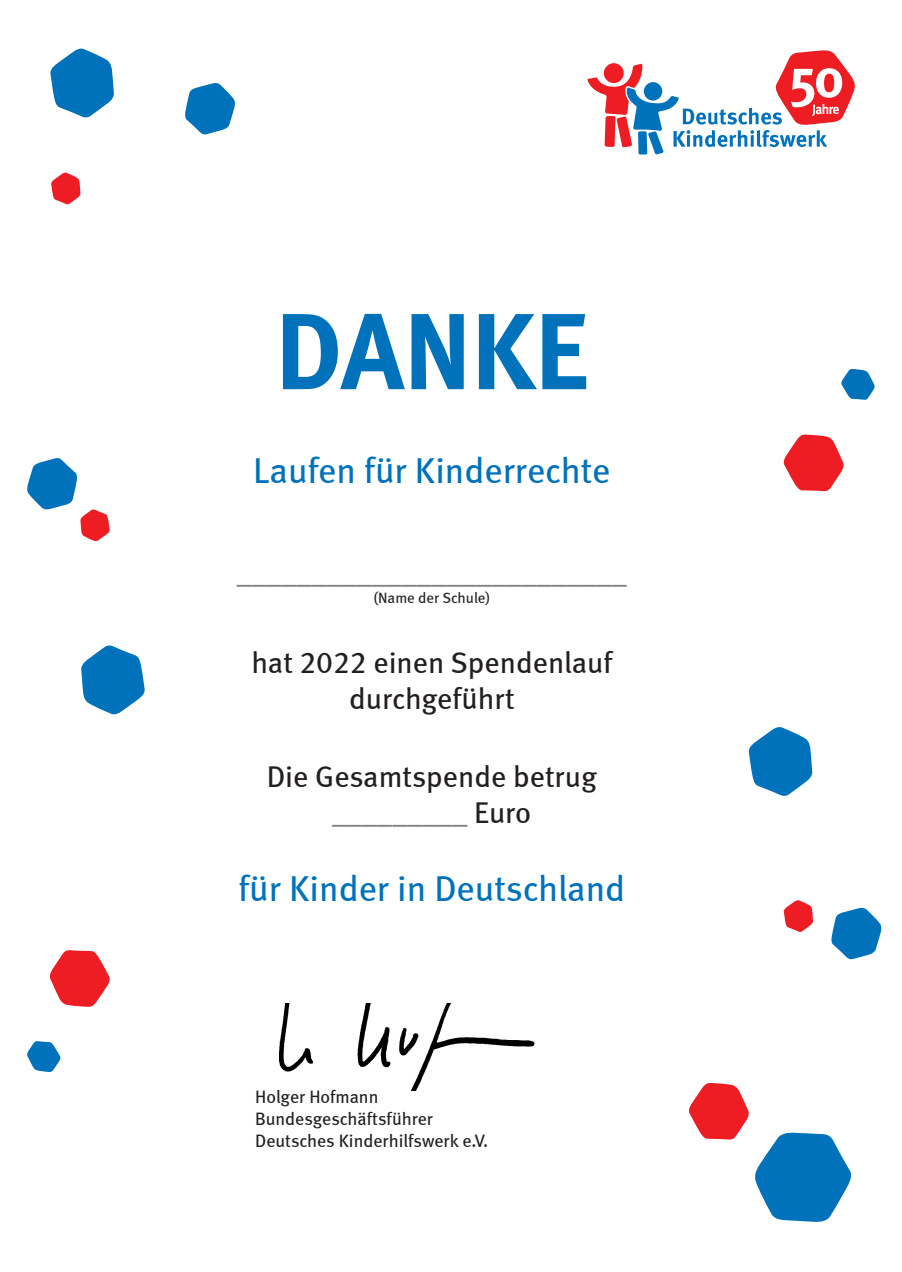
<style>
.page{position:relative;width:902px;height:1272px;background:#fff}
.page>*{position:absolute;margin:0;border:0;box-sizing:border-box;transform-origin:0 0}
.t1{font:108px "Meta Bold LF";color:#0072bc}
.t2{font:36px "Meta Book LF";color:#0072bc}
.t3{font:30px/36px "Meta Book LF";color:#231f20;text-align:center}
.t4{font:30px "Meta Book LF";color:#808285}
.t5{font:18px/21.6px "Meta Book LF";color:#231f20}
.t6{font:15px "Meta Book LF";color:#231f20}
.s1{color:#808285}
</style>
<div class="page">
<img style="left:279px;top:1003px;width:256px;height:87px">
<svg style="left:587px;top:50px;width:268px;height:104px"></svg>
<svg style="left:50px;top:48px;width:64px;height:70px"></svg>
<svg style="left:185px;top:83px;width:50px;height:52px"></svg>
<svg style="left:51px;top:172px;width:29px;height:33px"></svg>
<svg style="left:81px;top:645px;width:64px;height:70px"></svg>
<svg style="left:27px;top:458px;width:83px;height:84px"></svg>
<svg style="left:27px;top:1041px;width:34px;height:31px"></svg>
<svg style="left:49px;top:950px;width:61px;height:57px"></svg>
<svg style="left:748px;top:727px;width:64px;height:69px"></svg>
<svg style="left:831px;top:907px;width:51px;height:52px"></svg>
<svg style="left:841px;top:368px;width:34px;height:32px"></svg>
<svg style="left:783px;top:900px;width:30px;height:32px"></svg>
<svg style="left:783px;top:434px;width:61px;height:57px"></svg>
<svg style="left:689px;top:1082px;width:163px;height:140px"></svg>
<h1 class="t1" style="left:275px;top:287px;width:314px">DANKE</h1>
<p class="t2" style="left:253px;top:450px;width:358px">Laufen für Kinderrechte</p>
<p class="t4" style="left:237px;top:555px;width:392px">__________________________</p>
<p class="t6" style="left:374px;top:588px;width:118px">(Name der Schule)</p>
<p class="t3" style="left:251px;top:644px;width:362px">hat 2022 einen Spendenlauf durchgeführt</p>
<p class="t3" style="left:267px;top:758px;width:332px">Die Gesamtspende betrug <span class="s1">_________</span> Euro</p>
<p class="t2" style="left:238px;top:867px;width:388px">für Kinder in Deutschland</p>
<p class="t5" style="left:255px;top:1085px;width:234px">Holger Hofmann<br>Bundesgeschäftsführer<br>Deutsches Kinderhilfswerk e.V.</p>
</div>
